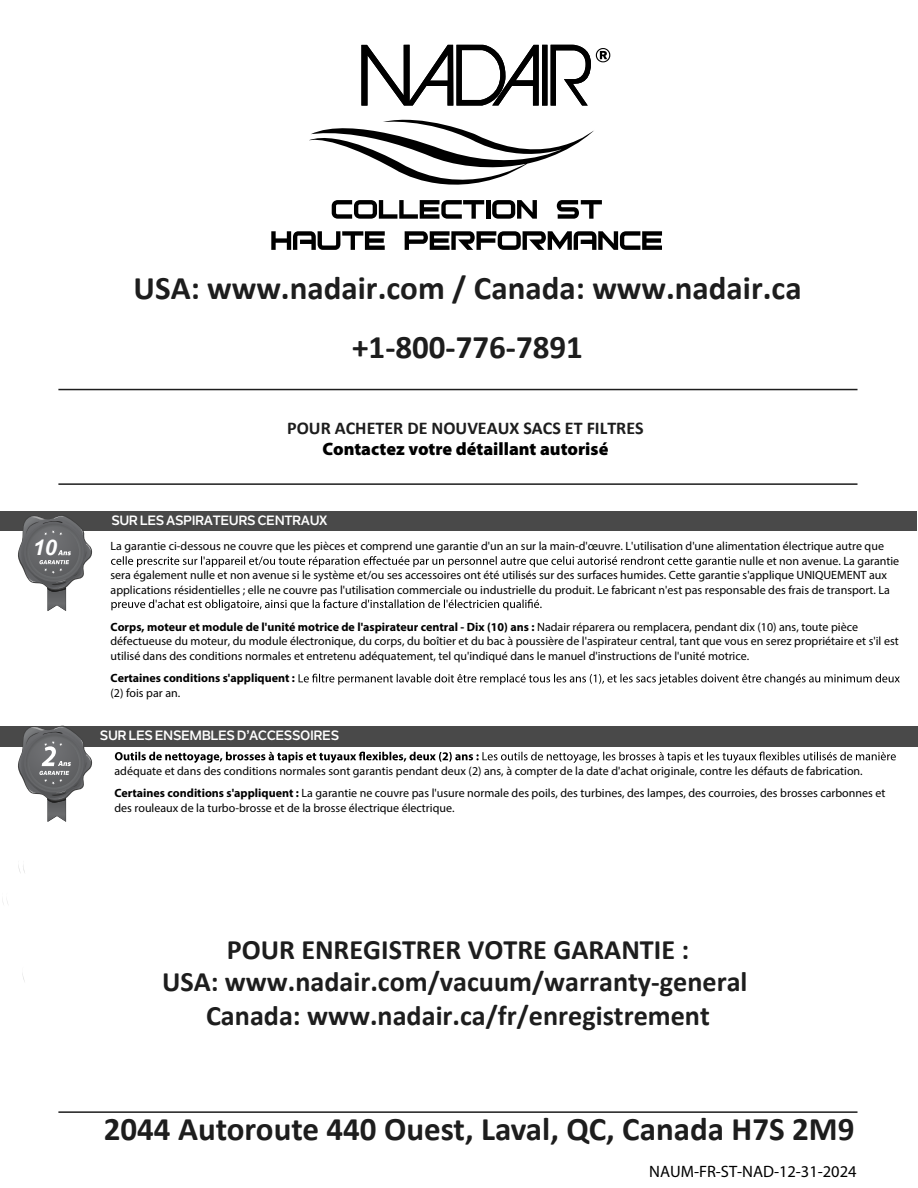
<style>
.page{position:relative;width:918px;height:1188px;background:#fff}
.page>*{position:absolute;margin:0;border:0;box-sizing:border-box;transform-origin:0 0}
.t1{font:700 33px "Calibri";color:#1d1d1d}
.t2{font:700 28.2px/32.8px "Calibri";color:#1d1d1d;text-align:center}
.t3{font:italic 700 21.6px "Arial";color:#fff}
.t4{font:700 18px "Calibri";color:#1d1d1d}
.t5{font:900 18px "Myriad Pro";color:#000}
.t6{font:16.5px "Myriad Pro";color:#000}
.t7{font:700 13.35px "Nolan Next";letter-spacing:-.03em;color:#fff}
.t8{font:12px/14.4px "Myriad Pro";color:#000}
.t9{font:700 12px "Myriad Pro";color:#000}
.s1{font-weight:700}
</style>
<div class="page">
<hr style="left:58px;top:389px;width:800px;height:1px;background:#1d1d1d">
<hr style="left:58px;top:483px;width:800px;height:2px;background:#1d1d1d">
<hr style="left:58px;top:1111px;width:800px;height:2px;background:#1d1d1d">
<div style="left:0;top:726px;width:917px;height:20px;background:#494949"></div>
<svg style="left:115px;top:752px;width:781px;height:11px"></svg>
<svg style="left:18px;top:865px;width:7px;height:8px"></svg>
<div style="left:542px;top:45px;width:5px;height:61px;background:#000"></div>
<svg style="left:551px;top:45px;width:59px;height:61px"></svg>
<svg style="left:361px;top:45px;width:178px;height:61px"></svg>
<svg style="left:18px;top:725px;width:74px;height:97px"></svg>
<svg style="left:309px;top:119px;width:293px;height:100px"></svg>
<svg style="left:271px;top:231px;width:114px;height:19px"></svg>
<svg style="left:405px;top:231px;width:257px;height:19px"></svg>
<div style="left:0;top:511px;width:917px;height:20px;background:#494949"></div>
<svg style="left:111px;top:556px;width:619px;height:11px"></svg>
<svg style="left:111px;top:599px;width:431px;height:11px"></svg>
<svg style="left:299px;top:674px;width:601px;height:11px"></svg>
<svg style="left:18px;top:516px;width:74px;height:95px"></svg>
<h3 class="t3" style="left:33px;top:534px;width:26px">10</h3>
<h1 class="t1" style="left:134px;top:264px;width:670px">USA: www.nadair.com / Canada: www.nadair.ca</h1>
<h1 class="t1" style="left:352px;top:323px;width:232px">+1-800-776-7891</h1>
<h3 class="t4" style="left:287px;top:415px;width:358px">POUR ACHETER DE NOUVEAUX SACS ET FILTRES</h3>
<h3 class="t5" style="left:323px;top:439px;width:287px">Contactez votre détaillant autorisé</h3>
<p class="t7" style="left:111px;top:512px;width:218px">SUR LES ASPIRATEURS CENTRAUX</p>
<p class="t8" style="left:111px;top:539px;width:775px">La garantie ci-dessous ne couvre que les pièces et comprend une garantie d'un an sur la main-d'œuvre. L'utilisation d'une alimentation électrique autre que</p>
<p class="t8" style="left:731px;top:553px;width:170px">e nulle et non avenue. La garantie</p>
<p class="t8" style="left:111px;top:568px;width:778px">sera également nulle et non avenue si le système et/ou ses accessoires ont été utilisés sur des surfaces humides. Cette garantie s'applique UNIQUEMENT aux</p>
<p class="t8" style="left:111px;top:582px;width:781px">applications résidentielles ; elle ne couvre pas l'utilisation commerciale ou industrielle du produit. Le fabricant n'est pas responsable des frais de transport. La</p>
<p class="t8" style="left:111px;top:619px;width:790px"><span class="s1">Corps, moteur et module de l'unité motrice de l'aspirateur central - Dix (10) ans :</span> Nadair réparera ou remplacera, pendant dix (10) ans, toute pièce défectueuse du moteur, du module électronique, du corps, du boîtier et du bac à poussière de l'aspirateur central, tant que vous en serez propriétaire et s'il est utilisé dans des conditions normales et entretenu adéquatement, tel qu'indiqué dans le manuel d'instructions de l'unité motrice.</p>
<p class="t9" style="left:111px;top:670px;width:186px">Certaines conditions s'appliquent :</p>
<p class="t8" style="left:111px;top:685px;width:71px">(2) fois par an.</p>
<p class="t7" style="left:100px;top:727px;width:241px">SUR LES ENSEMBLES D’ACCESSOIRES</p>
<p class="t8" style="left:114px;top:759px;width:773px;line-height:22.8px">adéquate et dans des conditions normales sont garantis pendant deux (2) ans, à compter de la date d'achat originale, contre les défauts de fabrication.<br><span class="s1">Certaines conditions s'appliquent :</span> La garantie ne couvre pas l'usure normale des poils, des turbines, des lampes, des courroies, des brosses carbonnes et</p>
<p class="t8" style="left:114px;top:800px;width:342px">des rouleaux de la turbo-brosse et de la brosse électrique électrique.</p>
<h2 class="t2" style="left:162px;top:932px;width:587px">POUR ENREGISTRER VOTRE GARANTIE :<br>USA: www.nadair.com/vacuum/warranty-general<br>Canada: www.nadair.ca/fr/enregistrement</h2>
<h1 class="t1" style="left:104px;top:1106px;width:752px">2044 Autoroute 440 Ouest, Laval, QC, Canada H7S 2M9</h1>
<h3 class="t6" style="left:649px;top:1161px;width:209px">NAUM-FR-ST-NAD-12-31-2024</h3>
</div>
